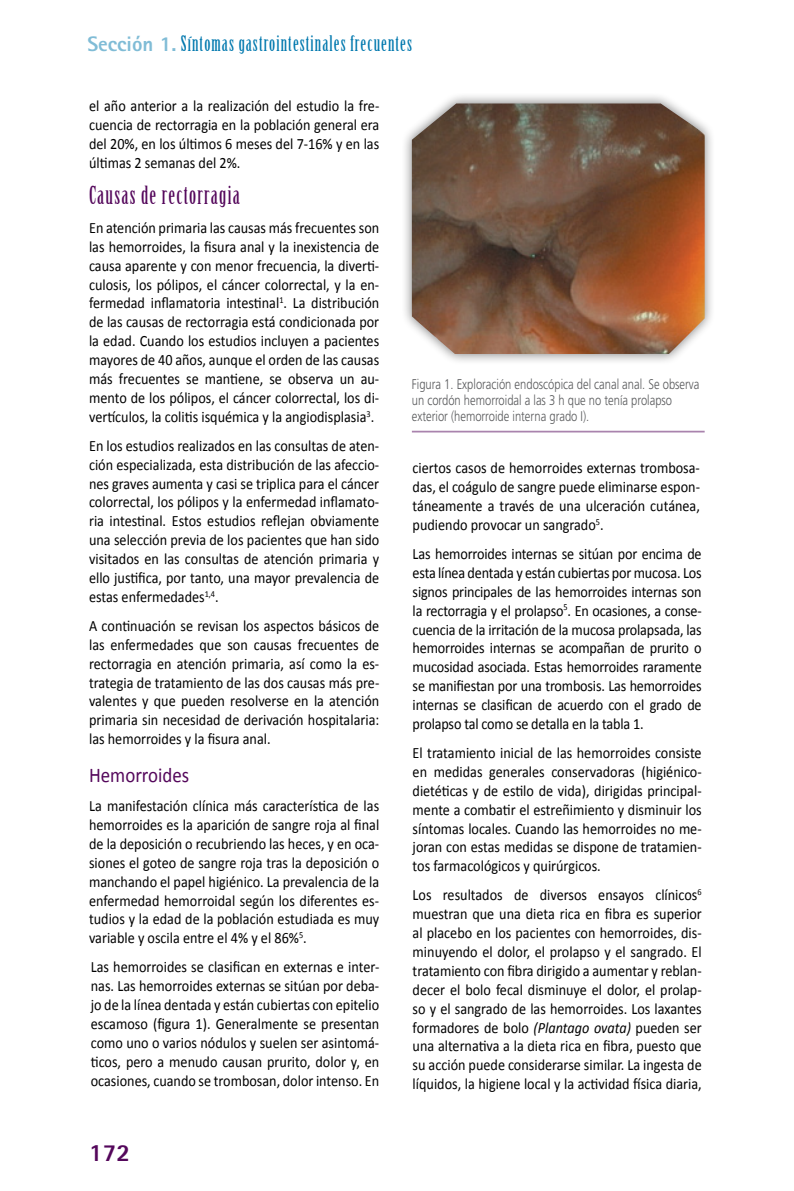
<style>
.page{position:relative;width:794px;height:1191px;background:#fff}
.page>*{position:absolute;margin:0;border:0;box-sizing:border-box;transform-origin:0 0}
.t1{font:24.5px "Birch Std";letter-spacing:.05em;color:#54075b}
.t2{font:800 24.5px "Rotis Sans Serif";color:#54075b}
.t3{font:21px "Birch Std";letter-spacing:.05em;color:#0078ae}
.t4{font:21px "Calibri";color:#54075b;scale:.9 1}
.t5{font:15.75px/18.9px "Calibri";color:#000;text-align:justify;scale:.9 1}
.t6{font:300 14px/15.8px "Frutiger";color:#58595b;scale:.8 1}
.s1{font-family:"Rotis Sans Serif";font-weight:800;color:#80bcd6}
.s2{font-style:italic}
</style>
<div class="page">
<div style="left:400px;top:92px;width:316px;height:273px;background:#000;opacity:.5"></div>
<img style="left:412px;top:103px;width:292px;height:251px">
<hr style="left:412px;top:431px;width:292px;height:1px;background:#a983ad">
<h2 class="t3" style="left:87px;top:32px;width:326px"><span class="s1">Sección 1.</span> Síntomas gastrointestinales frecuentes</h2>
<p class="t5" style="left:89px;top:96px;width:324px">el año anterior a la realización del estudio la fre&shy;cuencia de rectorragia en la población general era del 20%, en los últimos 6 meses del 7-16% y en las últimas 2 semanas del 2%.</p>
<h1 class="t1" style="left:89px;top:181px;width:152px">Causas de rectorragia</h1>
<p class="t5" style="left:89px;top:218px;width:324px">En atención primaria las causas más frecuentes son las hemorroides, la fisura anal y la inexistencia de causa aparente y con menor frecuencia, la diverti&shy;culosis, los pólipos, el cáncer colorrectal, y la en&shy;fermedad inflamatoria intestinal<sup>1</sup>. La distribución de las causas de rectorragia está condicionada por la edad. Cuando los estudios incluyen a pacientes mayores de 40 años, aunque el orden de las causas más frecuentes se mantiene, se observa un au&shy;mento de los pólipos, el cáncer colorrectal, los di&shy;vertículos, la colitis isquémica y la angiodisplasia<sup>3</sup>.</p>
<p class="t5" style="left:89px;top:436px;width:324px">En los estudios realizados en las consultas de aten&shy;ción especializada, esta distribución de las afeccio&shy;nes graves aumenta y casi se triplica para el cáncer colorrectal, los pólipos y la enfermedad inflamato&shy;ria intestinal. Estos estudios reflejan obviamente una selección previa de los pacientes que han sido visitados en las consultas de atención primaria y ello justifica, por tanto, una mayor prevalencia de estas enfermedades<sup>1,4</sup>.</p>
<p class="t5" style="left:89px;top:616px;width:324px">A continuación se revisan los aspectos básicos de las enfermedades que son causas frecuentes de rectorragia en atención primaria, así como la es&shy;trategia de tratamiento de las dos causas más pre&shy;valentes y que pueden resolverse en la atención primaria sin necesidad de derivación hospitalaria: las hemorroides y la fisura anal.</p>
<h2 class="t4" style="left:89px;top:762px;width:113px">Hemorroides</h2>
<p class="t5" style="left:89px;top:796px;width:324px">La manifestación clínica más característica de las hemorroides es la aparición de sangre roja al final de la deposición o recubriendo las heces, y en oca&shy;siones el goteo de sangre roja tras la deposición o manchando el papel higiénico. La prevalencia de la enfermedad hemorroidal según los diferentes es&shy;tudios y la edad de la población estudiada es muy variable y oscila entre el 4% y el 86%<sup>5</sup>.</p>
<p class="t5" style="left:91px;top:957px;width:322px">Las hemorroides se clasifican en externas e inter&shy;nas. Las hemorroides externas se sitúan por deba&shy;jo de la línea dentada y están cubiertas con epitelio escamoso (figura 1). Generalmente se presentan como uno o varios nódulos y suelen ser asintomá&shy;ticos, pero a menudo causan prurito, dolor y, en ocasiones, cuando se trombosan, dolor intenso. En</p>
<h1 class="t2" style="left:89px;top:1136px;width:42px">172</h1>
<p class="t6" style="left:412px;top:377px;width:361px">Figura 1. Exploración endoscópica del canal anal. Se observa un cordón hemorroidal a las 3 h que no tenía prolapso exterior (hemorroide interna grado I).</p>
<p class="t5" style="left:412px;top:459px;width:321px">ciertos casos de hemorroides externas trombosa&shy;das, el coágulo de sangre puede eliminarse espon&shy;táneamente a través de una ulceración cutánea, pudiendo provocar un sangrado<sup>5</sup>.</p>
<p class="t5" style="left:412px;top:544px;width:323px">Las hemorroides internas se sitúan por encima de esta línea dentada y están cubiertas por mucosa. Los signos principales de las hemorroides internas son la rectorragia y el prolapso<sup>5</sup>. En ocasiones, a conse&shy;cuencia de la irritación de la mucosa prolapsada, las hemorroides internas se acompañan de prurito o mucosidad asociada. Estas hemorroides raramente se manifiestan por una trombosis. Las hemorroides internas se clasifican de acuerdo con el grado de prolapso tal como se detalla en la tabla 1.</p>
<p class="t5" style="left:412px;top:743px;width:323px">El tratamiento inicial de las hemorroides consiste en medidas generales conservadoras (higiénico&shy;dietéticas y de estilo de vida), dirigidas principal&shy;mente a combatir el estreñimiento y disminuir los síntomas locales. Cuando las hemorroides no me&shy;joran con estas medidas se dispone de tratamien&shy;tos farmacológicos y quirúrgicos.</p>
<p class="t5" style="left:412px;top:885px;width:323px">Los resultados de diversos ensayos clínicos<sup>6 </sup>muestran que una dieta rica en fibra es superior al placebo en los pacientes con hemorroides, dis&shy;minuyendo el dolor, el prolapso y el sangrado. El tratamiento con fibra dirigido a aumentar y reblan&shy;decer el bolo fecal disminuye el dolor, el prolap&shy;so y el sangrado de las hemorroides. Los laxantes formadores de bolo <span class="s2">(Plantago ovata)</span> pueden ser una alternativa a la dieta rica en fibra, puesto que su acción puede considerarse similar. La ingesta de líquidos, la higiene local y la actividad física diaria,</p>
</div>
